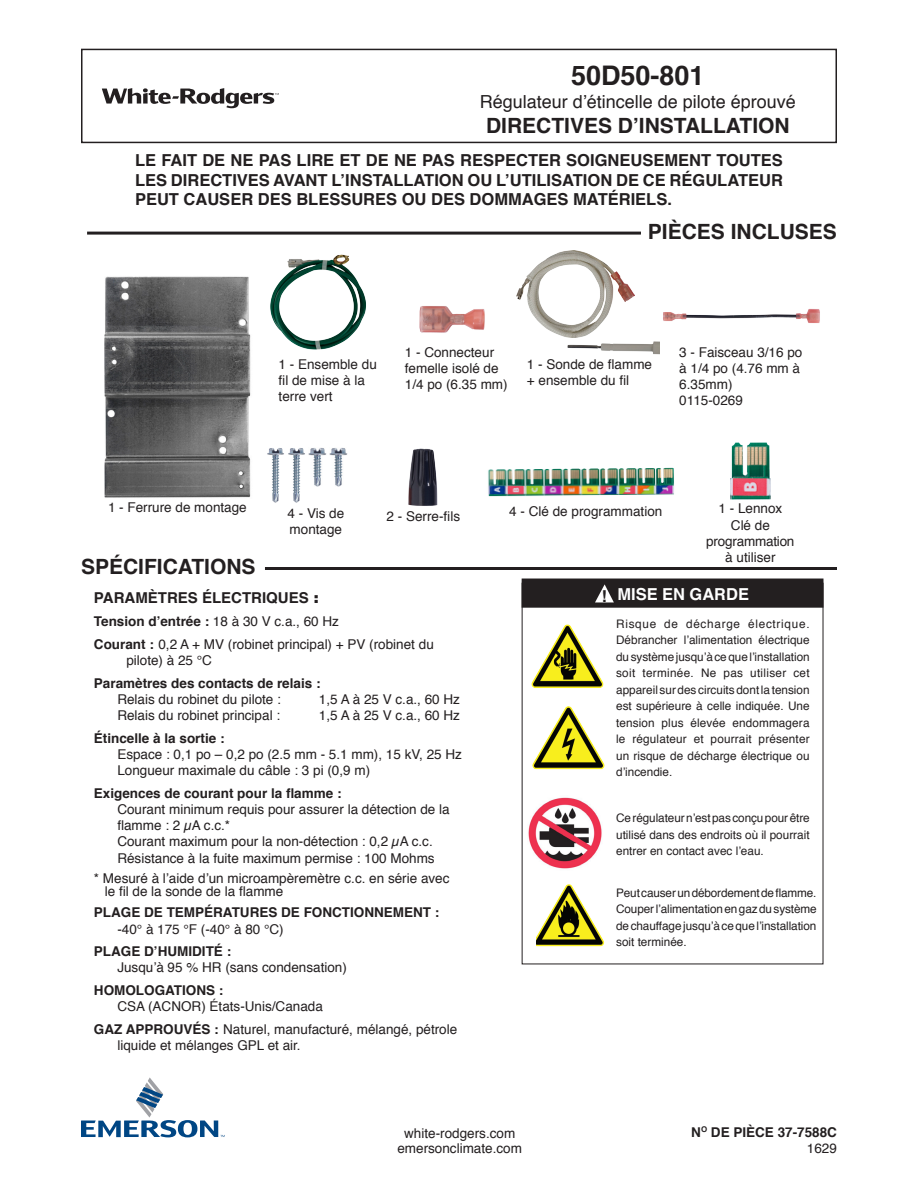
<style>
.page{position:relative;width:918px;height:1188px;background:#fff}
.page>*{position:absolute;margin:0;border:0;box-sizing:border-box;transform-origin:0 0}
.t1{font:700 27px "Helvetica";color:#231f20}
.t2{font:700 21px "Helvetica";color:#231f20}
.t3{font:18px "Helvetica";color:#231f20}
.t4{font:700 16.5px/19.8px "Helvetica";color:#231f20;text-align:justify}
.t5{font:700 16.5px "Helvetica";color:#fff}
.spec_text{font:700 15px "Helvetica";color:#231f20}
.spec_text-2{font:13.5px/16.2px "Helvetica";color:#231f20}
.text_list{font:13.5px/16.2px "Helvetica";color:#231f20}
.spec_text-3{font:700 13.5px/16.2px "Helvetica";color:#231f20}
.warning_caution{font:11.7px/16.5px "Helvetica";color:#231f20;text-align:justify}
.s1{font-weight:900}
.s2{font-weight:400}
.s3{font-weight:700}
.s4{color:#231f20}
</style>
<div class="page">
<div style="left:522px;top:579px;width:301px;height:28px;background:#231f20"></div>
<div style="left:522px;top:579px;width:302px;height:29px;border:2px solid #231f20"></div>
<svg style="left:81px;top:1077px;width:144px;height:60px"></svg>
<div style="left:81px;top:49px;width:756px;height:94px;border:2px solid #231f20"></div>
<svg style="left:102px;top:88px;width:177px;height:20px"></svg>
<hr style="left:87px;top:232px;width:554px;height:3px;background:#231f20">
<svg style="left:595px;top:584px;width:19px;height:18px"></svg>
<img style="left:536px;top:884px;width:69px;height:63px">
<img style="left:531px;top:624px;width:73px;height:64px">
<img style="left:522px;top:706px;width:83px;height:66px">
<img style="left:528px;top:797px;width:74px;height:72px">
<img style="left:270px;top:254px;width:96px;height:96px">
<img style="left:104px;top:276px;width:147px;height:222px">
<img style="left:567px;top:341px;width:93px;height:14px">
<img style="left:517px;top:251px;width:118px;height:87px">
<img style="left:408px;top:448px;width:30px;height:58px">
<img style="left:419px;top:306px;width:66px;height:27px">
<img style="left:488px;top:468px;width:186px;height:29px">
<img style="left:663px;top:309px;width:157px;height:14px">
<img style="left:731px;top:442px;width:39px;height:58px">
<img style="left:267px;top:448px;width:42px;height:55px">
<img style="left:309px;top:448px;width:18px;height:39px">
<img style="left:330px;top:448px;width:18px;height:39px">
<hr style="left:265px;top:567px;width:572px;height:3px;background:#231f20">
<p class="t1" style="left:571px;top:54px;width:135px">50D50-801</p>
<p class="t3" style="left:480px;top:87px;width:318px">Régulateur d’étincelle de pilote éprouvé</p>
<p class="t2" style="left:486px;top:108px;width:305px">DIRECTIVES D’INSTALLATION</p>
<p class="t4" style="left:135px;top:150px;width:650px">LE FAIT DE NE PAS LIRE ET DE NE PAS RESPECTER SOIGNEUSEMENT TOUTES LES DIRECTIVES AVANT L’INSTALLATION OU L’UTILISATION DE CE RÉGULATEUR PEUT CAUSER DES BLESSURES OU DES DOMMAGES MATÉRIELS.</p>
<p class="t2" style="left:648px;top:215px;width:191px">PIÈCES INCLUSES</p>
<p class="text_list" style="left:405px;top:344px;width:104px">1 - Connecteur femelle isolé de<br>1/4 po (6.35 mm)</p>
<p class="text_list" style="left:279px;top:356px;width:100px">1 - Ensemble du fil de mise à la terre vert</p>
<p class="text_list" style="left:527px;top:356px;width:127px">1 - Sonde de flamme + ensemble du fil</p>
<p class="text_list" style="left:679px;top:344px;width:125px">3 - Faisceau 3/16 po à 1/4 po (4.76 mm à<br>6.35mm)</p>
<p class="text_list" style="left:679px;top:393px;width:65px">0115-0269</p>
<p class="text_list" style="left:108px;top:500px;width:140px">1 - Ferrure de montage</p>
<p class="text_list" style="left:509px;top:503px;width:155px">4 - Clé de programmation</p>
<p class="text_list" style="left:706px;top:501px;width:90px;text-align:center">1 - Lennox<br>Clé de programmation à utiliser</p>
<p class="text_list" style="left:288px;top:505px;width:58px">4 - Vis de montage</p>
<p class="text_list" style="left:387px;top:509px;width:75px">2 - Serre-fils</p>
<p class="t2" style="left:81px;top:549px;width:176px">SPÉCIFICATIONS</p>
<p class="spec_text" style="left:94px;top:586px;width:226px">PARAMÈTRES ÉLECTRIQUES <span class="s1">:</span></p>
<p class="spec_text-3" style="left:94px;top:613px;width:247px">Tension d’entrée : <span class="s2">18 à 30 V c.a., 60 Hz</span></p>
<p class="spec_text-2" style="left:126px;top:636px;width:309px;text-indent:-32px"><span class="s3">Courant :</span> 0,2 A + MV (robinet principal) + PV (robinet du pilote) à 25 °C</p>
<p class="spec_text-3" style="left:117px;top:675px;width:205px;text-indent:-23px">Paramètres des contacts de relais :<br><span class="s2">Relais du robinet du pilote :</span></p>
<p class="t5" style="left:602px;top:581px;width:149px"><span class="s4">!</span> MISE EN GARDE</p>
<p class="warning_caution" style="left:616px;top:616px;width:195px">Risque de décharge électrique.<br>Débrancher l’alimentation électrique du système jusqu’à ce que l’installation soit terminée. Ne pas utiliser cet appareil sur des circuits dont la tension est supérieure à celle indiquée. Une tension plus élevée endommagera le régulateur et pourrait présenter un risque de décharge électrique ou d’incendie.</p>
<p class="warning_caution" style="left:616px;top:810px;width:195px">Ce régulateur n’est pas conçu pour être utilisé dans des endroits où il pourrait entrer en contact avec l’eau.</p>
<p class="warning_caution" style="left:616px;top:885px;width:202px">Peut causer un débordement de flamme.<br>Couper l’alimentation en gaz du système de chauffage jusqu’à ce que l’installation soit terminée.</p>
<p class="spec_text-2" style="left:319px;top:691px;width:143px">1,5 A à 25 V c.a., 60 Hz</p>
<p class="spec_text-2" style="left:117px;top:707px;width:164px">Relais du robinet principal :</p>
<p class="spec_text-2" style="left:319px;top:707px;width:143px">1,5 A à 25 V c.a., 60 Hz</p>
<p class="spec_text-2" style="left:117px;top:730px;width:346px;text-indent:-23px"><span class="s3">Étincelle à la sortie :<br></span>Espace : 0,1 po – 0,2 po (2.5 mm - 5.1 mm), 15 kV, 25 Hz<br>Longueur maximale du câble : 3 pi (0,9 m)</p>
<p class="spec_text-2" style="left:117px;top:785px;width:334px;text-indent:-23px"><span class="s3">Exigences de courant pour la flamme :<br></span>Courant minimum requis pour assurer la détection de la flamme : 2 µA c.c.*<br>Courant maximum pour la non-détection : 0,2 µA c.c.<br>Résistance à la fuite maximum permise : 100 Mohms</p>
<p class="spec_text-2" style="left:105px;top:872px;width:346px;line-height:13.5px;text-indent:-11px">* Mesuré à l’aide d’un microampèremètre c.c. en série avec le fil de la sonde de la flamme</p>
<p class="spec_text-3" style="left:117px;top:905px;width:324px;text-indent:-23px">PLAGE DE TEMPÉRATURES DE FONCTIONNEMENT : <span class="s2">-40° à 175 °F (-40° à 80 °C)</span></p>
<p class="spec_text-2" style="left:117px;top:944px;width:231px;text-indent:-23px"><span class="s3">PLAGE D’HUMIDITÉ :<br></span>Jusqu’à 95 % HR (sans condensation)</p>
<p class="spec_text-2" style="left:117px;top:983px;width:207px;text-indent:-23px"><span class="s3">HOMOLOGATIONS :<br></span>CSA (ACNOR) États-Unis/Canada</p>
<p class="spec_text-2" style="left:117px;top:1022px;width:341px;text-indent:-23px"><span class="s3">GAZ APPROUVÉS :</span> Naturel, manufacturé, mélangé, pétrole liquide et mélanges GPL et air.</p>
<p class="spec_text-2" style="left:404px;top:1125px;width:113px">white-rodgers.com</p>
<p class="spec_text-2" style="left:397px;top:1140px;width:126px">emersonclimate.com</p>
<p class="spec_text-3" style="left:691px;top:1124px;width:147px">N<sup>O</sup> DE PIÈCE 37-7588C</p>
<p class="spec_text-2" style="left:807px;top:1140px;width:32px">1629</p>
</div>
